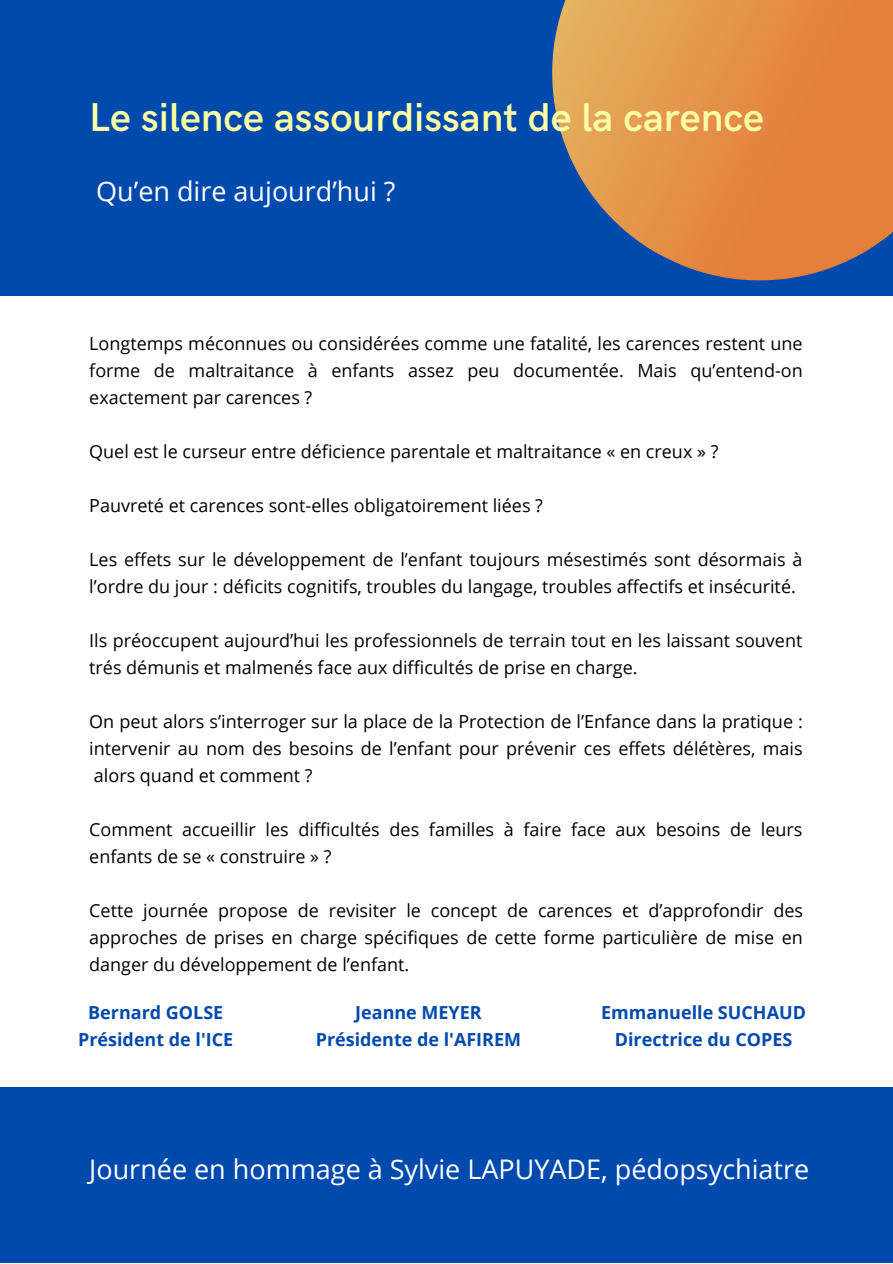
<style>
.page{position:relative;width:893px;height:1264px;background:#fff}
.page>*{position:absolute;margin:0;border:0;box-sizing:border-box;transform-origin:0 0}
.t1{font:600 40.5px "HK Grotesk";color:#fbffa5}
.t2{font:27px "Open Sans";color:#fff}
.t3{font:18px/27px "Open Sans";color:#000;text-align:justify}
.t4{font:700 18px/27px "Open Sans";color:#004aad;text-align:center}
</style>
<div class="page">
<div style="left:0;top:0;width:892px;height:296px;background:#004aad"></div>
<svg style="left:552px;top:0;width:340px;height:281px;background:#c78553"></svg>
<div style="left:0;top:1087px;width:892px;height:175px;background:#004aad"></div>
<h1 class="t1" style="left:89px;top:95px;width:676px">Le silence assourdissant de la carence</h1>
<h2 class="t2" style="left:96px;top:172px;width:301px">Qu’en dire aujourd’hui ?</h2>
<p class="t3" style="left:89px;top:329px;width:715px">Longtemps méconnues ou considérées comme une fatalité, les carences restent une forme de maltraitance à enfants assez peu documentée. Mais qu’entend-on exactement par carences ?</p>
<p class="t3" style="left:89px;top:437px;width:630px">Quel est le curseur entre déficience parentale et maltraitance « en creux » ?</p>
<p class="t3" style="left:89px;top:491px;width:455px">Pauvreté et carences sont-elles obligatoirement liées ?</p>
<p class="t3" style="left:89px;top:545px;width:714px">Les effets sur le développement de l’enfant toujours mésestimés sont désormais à l’ordre du jour : déficits cognitifs, troubles du langage, troubles affectifs et insécurité.</p>
<p class="t3" style="left:89px;top:626px;width:714px">Ils préoccupent aujourd’hui les professionnels de terrain tout en les laissant souvent trés démunis et malmenés face aux difficultés de prise en charge.</p>
<p class="t3" style="left:89px;top:707px;width:715px">On peut alors s’interroger sur la place de la Protection de l’Enfance dans la pratique : intervenir au nom des besoins de l’enfant pour prévenir ces effets délétères, mais alors quand et comment ?</p>
<p class="t3" style="left:89px;top:815px;width:714px">Comment accueillir les difficultés des familles à faire face aux besoins de leurs enfants de se « construire » ?</p>
<p class="t3" style="left:89px;top:896px;width:715px">Cette journée propose de revisiter le concept de carences et d’approfondir des approches de prises en charge spécifiques de cette forme particulière de mise en danger du développement de l’enfant.</p>
<p class="t4" style="left:78px;top:998px;width:157px">Bernard GOLSE<br>Président de l'ICE</p>
<p class="t4" style="left:316px;top:998px;width:207px">Jeanne MEYER<br>Présidente de l'AFIREM</p>
<p class="t4" style="left:601px;top:998px;width:206px">Emmanuelle SUCHAUD<br>Directrice du COPES</p>
<h2 class="t2" style="left:89px;top:1150px;width:721px">Journée en hommage à Sylvie LAPUYADE, pédopsychiatre</h2>
</div>
